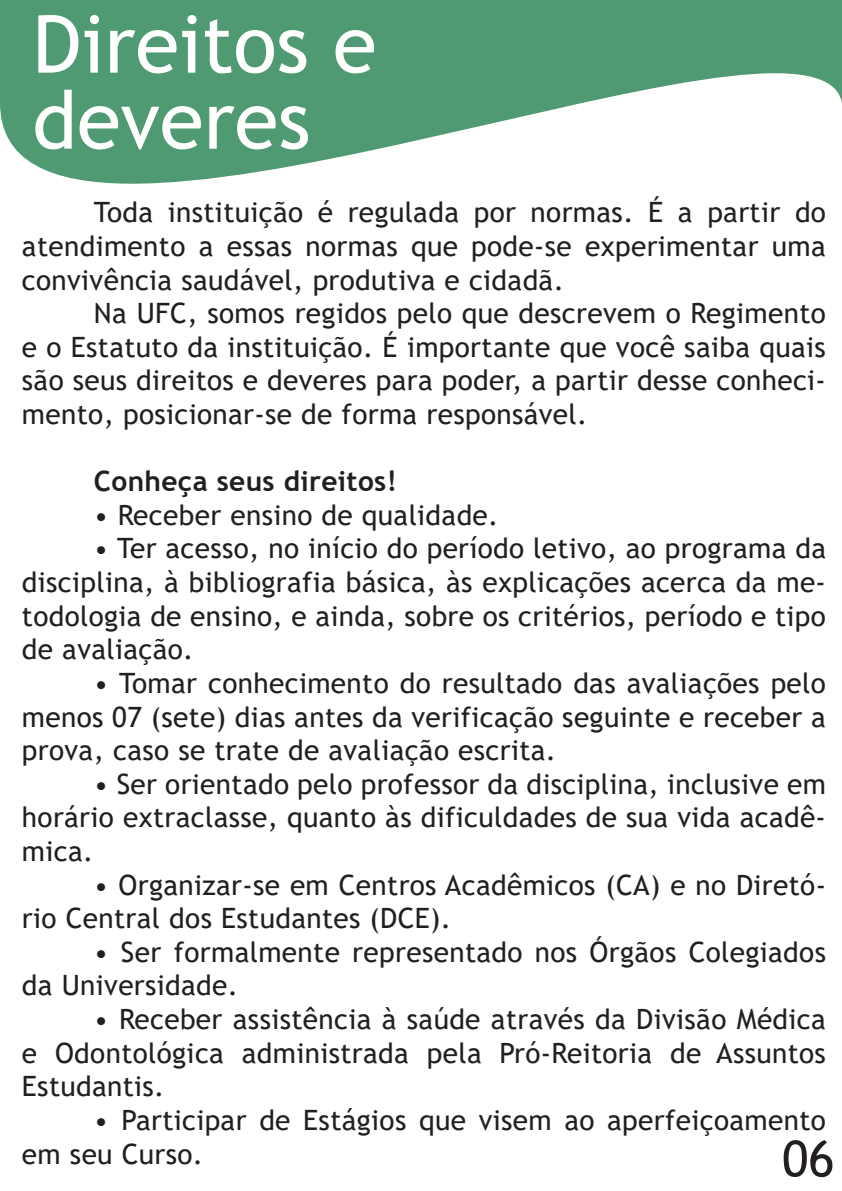
<style>
.page{position:relative;width:842px;height:1191px;background:#fff}
.page>*{position:absolute;margin:0;border:0;box-sizing:border-box;transform-origin:0 0}
.t1{font:80px/76px "Trebuchet MS";color:#fff}
.t2{font:50px "Trebuchet MS";color:#231f20}
.t3{font:28px/33.6px "Trebuchet MS";letter-spacing:.015em;color:#231f20;text-align:justify}
.t4{font:700 28px "Trebuchet MS";letter-spacing:.015em;color:#231f20}
</style>
<div class="page">
<svg style="left:0;top:0;width:842px;height:184px;fill:#4f9973"></svg>
<h1 class="t1" style="left:32px;top:6px;width:346px">Direitos e deveres</h1>
<p class="t3" style="left:22px;top:195px;width:805px;text-indent:72px">Toda instituição é regulada por normas. É a partir do atendimento a essas normas que pode-se experimentar uma convivência saudável, produtiva e cidadã.</p>
<p class="t3" style="left:22px;top:296px;width:805px;text-indent:72px">Na UFC, somos regidos pelo que descrevem o Regimento e o Estatuto da instituição. É importante que você saiba quais são seus direitos e deveres para poder, a partir desse conheci&shy;mento, posicionar-se de forma responsável.</p>
<p class="t4" style="left:94px;top:464px;width:305px">Conheça seus direitos!</p>
<p class="t3" style="left:94px;top:498px;width:406px">• Receber ensino de qualidade.</p>
<p class="t3" style="left:22px;top:531px;width:806px;text-indent:72px">• Ter acesso, no início do período letivo, ao programa da disciplina, à bibliografia básica, às explicações acerca da me&shy;todologia de ensino, e ainda, sobre os critérios, período e tipo de avaliação.</p>
<p class="t3" style="left:22px;top:666px;width:805px;text-indent:72px">• Tomar conhecimento do resultado das avaliações pelo menos 07 (sete) dias antes da verificação seguinte e receber a prova, caso se trate de avaliação escrita.</p>
<p class="t3" style="left:22px;top:767px;width:805px;text-indent:72px">• Ser orientado pelo professor da disciplina, inclusive em horário extraclasse, quanto às dificuldades de sua vida acadê&shy;mica.</p>
<p class="t3" style="left:22px;top:867px;width:805px;text-indent:72px">• Organizar-se em Centros Acadêmicos (CA) e no Diretó&shy;rio Central dos Estudantes (DCE).</p>
<p class="t3" style="left:22px;top:935px;width:805px;text-indent:72px">• Ser formalmente representado nos Órgãos Colegiados da Universidade.</p>
<p class="t3" style="left:22px;top:1002px;width:805px;text-indent:72px">• Receber assistência à saúde através da Divisão Médica e Odontológica administrada pela Pró-Reitoria de Assuntos Estudantis.</p>
<p class="t3" style="left:22px;top:1103px;width:805px;text-indent:72px">• Participar de Estágios que visem ao aperfeiçoamento em seu Curso.</p>
<h2 class="t2" style="left:782px;top:1127px;width:54px">06</h2>
</div>
